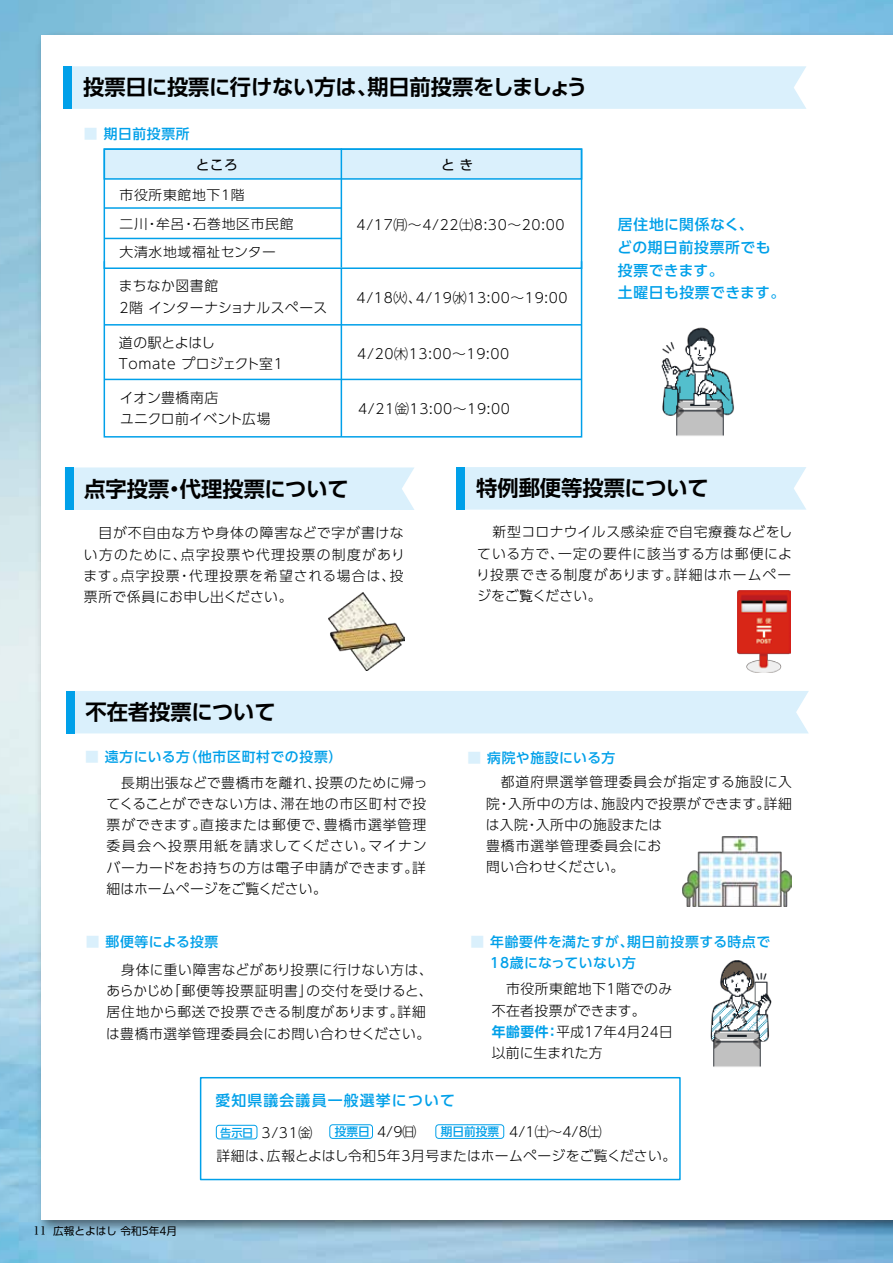
<style>
.page{position:relative;width:893px;height:1263px;background:#fff}
.page>*{position:absolute;margin:0;border:0;box-sizing:border-box;transform-origin:0 0}
.t1{font:700 21.3px "UD Shin Go Pro De";letter-spacing:-.005em;color:#000}
.t2{font:500 14.85px/22.8px "UD Shin Go Pro";letter-spacing:.05em;color:#00a0e9}
.t3{font:500 14.85px "UD Shin Go Pro";letter-spacing:.08em;color:#00a0e9}
.t4{font:300 13.95px/21.3px "UD Shin Go Pro";letter-spacing:.025em;color:#000}
.t5{font:300 13.95px "UD Shin Go Pro";letter-spacing:.05em;color:#000}
.t6{font:300 13.8px/21.3px "UD Shin Go Pro";letter-spacing:.04em;color:#000;text-align:justify}
.t7{font:500 13.8px/21.3px "UD Shin Go Pro";letter-spacing:.04em;color:#00a0e9}
.t8{font:300 13.8px "UD Shin Go Pro";letter-spacing:.015em;color:#000}
.t9{font:13.8px "UD Shin Go Pro";color:#000}
.t10{font:300 13.35px/29px "UD Shin Go Pro";letter-spacing:.05em;color:#000}
.t11{font:10.65px "UD Shin Go Pr 6 N";color:#000}
.s1{color:#daf0fc}
.s2{font-family:"Koz Go Pr 6 N";font-weight:400}
.s3{font-weight:300;color:#daf0fc}
.s4{font-family:"UD Shin Go Pro De";font-weight:700;color:#00a0e9}
.s5{font-weight:500;font-size:11.1px;color:#00a0e9}
.s6{font-weight:500;font-size:11.7px;color:#00a0e9}
.s7{font-family:"Hira Min Pro W3";font-size:11.7px}
</style>
<div class="page">
<img style="left:0;top:0;width:893px;height:1263px">
<img style="left:33px;top:27px;width:860px;height:1210px">
<div style="left:41px;top:36px;width:852px;height:1184px;background:#fff"></div>
<div style="left:72px;top:66px;width:734px;height:43px;background:#daf0fc"></div>
<div style="left:64px;top:66px;width:8px;height:43px;background:#00a0e9"></div>
<div style="left:216px;top:1125px;width:41px;height:14px;border:1px solid #00a0e9;border-radius:3px"></div>
<div style="left:329px;top:1124px;width:44px;height:15px;border:1px solid #00a0e9;border-radius:3px"></div>
<div style="left:435px;top:1124px;width:69px;height:15px;border:1px solid #00a0e9;border-radius:3px"></div>
<div style="left:104px;top:149px;width:478px;height:30px;background:#daf0fc"></div>
<div style="left:104px;top:148px;width:478px;height:32px;border:2px solid #00a0e9"></div>
<div style="left:104px;top:148px;width:478px;height:121px;border:2px solid #00a0e9"></div>
<hr style="left:104px;top:238px;width:237px;height:1px;background:#00a0e9">
<hr style="left:104px;top:207px;width:237px;height:2px;background:#00a0e9">
<hr style="left:341px;top:148px;width:1px;height:120px;background:#00a0e9">
<div style="left:104px;top:260px;width:478px;height:178px;border:2px solid #00a0e9"></div>
<hr style="left:104px;top:379px;width:478px;height:1px;background:#00a0e9">
<hr style="left:104px;top:324px;width:478px;height:2px;background:#00a0e9">
<hr style="left:341px;top:269px;width:1px;height:168px;background:#00a0e9">
<div style="left:73px;top:467px;width:341px;height:43px;background:#daf0fc"></div>
<div style="left:65px;top:467px;width:8px;height:43px;background:#00a0e9"></div>
<div style="left:465px;top:467px;width:341px;height:43px;background:#daf0fc"></div>
<div style="left:457px;top:467px;width:8px;height:43px;background:#00a0e9"></div>
<div style="left:75px;top:691px;width:734px;height:42px;background:#daf0fc"></div>
<div style="left:66px;top:691px;width:9px;height:42px;background:#00a0e9"></div>
<img style="left:328px;top:593px;width:77px;height:77px">
<img style="left:682px;top:837px;width:110px;height:69px">
<img style="left:737px;top:591px;width:53px;height:81px">
<img style="left:661px;top:327px;width:73px;height:109px">
<img style="left:710px;top:960px;width:62px;height:107px">
<div style="left:200px;top:1077px;width:481px;height:103px;border:2px solid #00a0e9"></div>
<h1 class="t1" style="left:83px;top:70px;width:506px">投票日に投票に行けない方は、期日前投票をしましょう</h1>
<p class="t7" style="left:84px;top:123px;width:107px"><span class="s1">■</span> 期日前投票所</p>
<p class="t9" style="left:196px;top:153px;width:43px">ところ</p>
<p class="t9" style="left:441px;top:153px;width:34px">と き</p>
<p class="t10" style="left:119px;top:180px;width:176px">市役所東館地下1階<br>二川・牟呂・石巻地区市民館大清水地域福祉センター</p>
<p class="t6" style="left:357px;top:214px;width:210px">4/17㈪～4/22㈯8:30～20:00</p>
<p class="t4" style="left:119px;top:275px;width:210px">まちなか図書館<br>2階 インターナショナルスペース</p>
<p class="t5" style="left:357px;top:286px;width:213px">4/18㈫、4/19㈬13:00～19:00</p>
<p class="t4" style="left:119px;top:331px;width:165px">道の駅とよはし<br>Tomate プロジェクト室1</p>
<p class="t4" style="left:120px;top:387px;width:152px">イオン豊橋南店<br>ユニクロ前イベント広場</p>
<p class="t6" style="left:357px;top:342px;width:154px">4/20㈭13:00～19:00</p>
<p class="t6" style="left:358px;top:398px;width:154px">4/21㈮13:00～19:00</p>
<p class="t2" style="left:617px;top:213px;width:169px">居住地に関係なく、<br>どの期日前投票所でも投票できます。<br>土曜日も投票できます。</p>
<h1 class="t1" style="left:84px;top:471px;width:266px">点字投票・代理投票について</h1>
<p class="t6" style="left:83px;top:522px;width:323px">　目が不自由な方や身体の障害などで字が書けない方のために、点字投票や代理投票の制度があります。点字投票・代理投票を希望される場合は、投票所で係員にお申し出ください。</p>
<h1 class="t1" style="left:86px;top:694px;width:192px">不在者投票について</h1>
<h1 class="t1" style="left:476px;top:471px;width:234px">特例郵便等投票について</h1>
<p class="t6" style="left:476px;top:521px;width:318px">　新型コロナウイルス感染症で自宅療養などをしている方で、一定の要件に該当する方は郵便により投票できる制度があります。詳細はホームページをご<span class="s2">覧</span>ください。</p>
<p class="t7" style="left:85px;top:746px;width:259px"><span class="s3">■</span> 遠方にいる方（他市区町村での投票）</p>
<p class="t7" style="left:467px;top:746px;width:149px"><span class="s1">■</span> 病院や施設にいる方</p>
<p class="t6" style="left:106px;top:771px;width:323px">　長期出張などで豊橋市を離れ、投票のために帰ってくることができない方は、滞在地の市区町村で投票ができます。直接または郵便で、豊橋市選挙管理委員会へ投票用紙を請求してください。マイナンバーカードをお持ちの方は電子申請ができます。詳細はホームページをご覧ください。</p>
<p class="t7" style="left:86px;top:930px;width:134px"><span class="s1">■</span> 郵便等による投票</p>
<p class="t6" style="left:106px;top:958px;width:328px;text-align:left;text-indent:15px">身体に重い障害などがあり投票に行けない方は、あらかじめ「郵便等投票証明書」の交付を受けると、居住地から郵送で投票できる制度があります。詳細は豊橋市選挙管理委員会にお問い合わせください。</p>
<p class="t3" style="left:215px;top:1088px;width:241px">愛知県議会議員一般選挙について</p>
<p class="t6" style="left:486px;top:771px;width:308px;text-align:left">　都道府県選挙管理委員会が指定する施設に入院・入所中の方は、施設内で投票ができます。詳細は入院・入所中の施設または<br>豊橋市選挙管理委員会にお<br>問い合わせください。</p>
<p class="t7" style="left:470px;top:931px;width:301px"><span class="s1">■</span> 年齢要件を満たすが、期日前投票する時点で　 18歳になっていない方</p>
<p class="t6" style="left:492px;top:978px;width:183px;text-align:left">　市役所東館地下1階でのみ不在者投票ができます。<br><span class="s4">年齢要件：</span>平成17年4月24日以前に生まれた方</p>
<p class="t6" style="left:220px;top:1121px;width:94px"><span class="s5">告示日</span> 3/31㈮</p>
<p class="t6" style="left:335px;top:1121px;width:83px"><span class="s6">投票日</span> 4/9㈰</p>
<p class="t6" style="left:441px;top:1121px;width:162px"><span class="s6">期日前投票</span> 4/1㈯～4/8㈯</p>
<p class="t11" style="left:33px;top:1222px;width:145px"><span class="s7">11</span> 広報とよはし 令和5年4月</p>
<p class="t8" style="left:216px;top:1144px;width:461px">詳細は、広報とよはし令和5年3月号またはホームページをご覧ください。</p>
</div>
